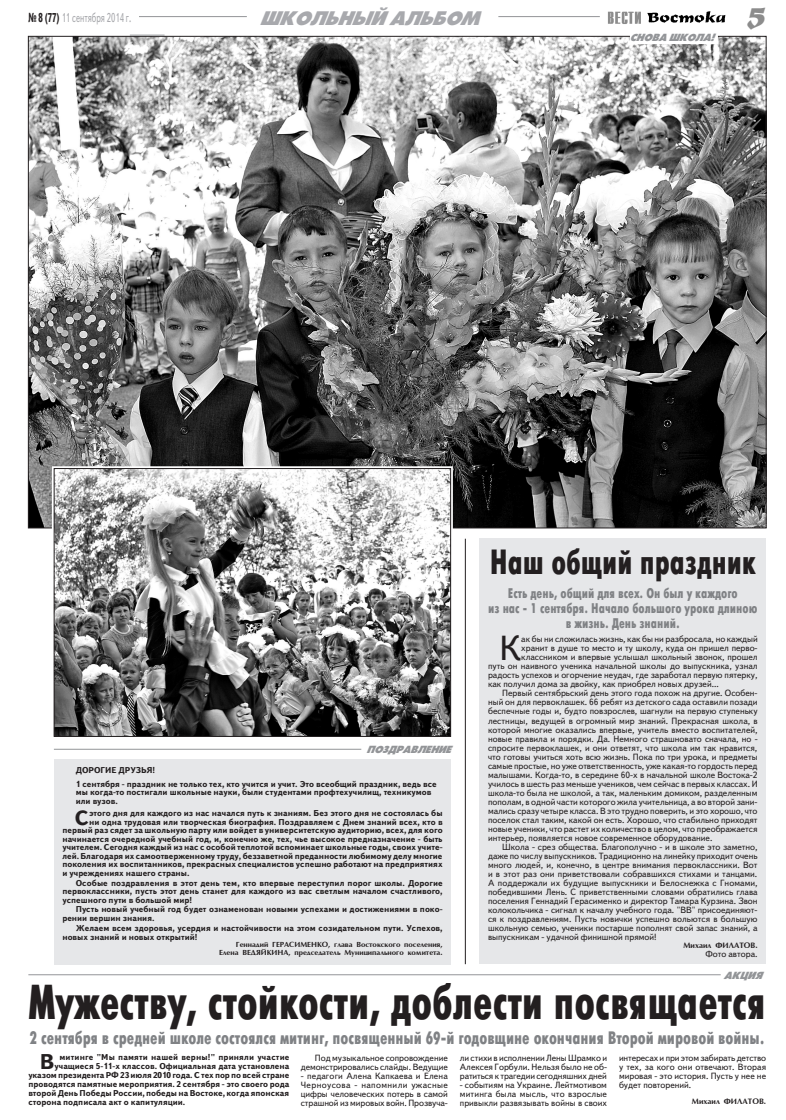
<style>
.page{position:relative;width:786px;height:1120px;background:#fff}
.page>*{position:absolute;margin:0;border:0;box-sizing:border-box;transform-origin:0 0}
.t1{font:49px "Futuris X Cond C";color:#231f20;scale:.89 1}
.t2{font:35px "Futuris X Cond C";color:#231f20;scale:.89 1}
.t3{font:34.7px "Text Book C";color:#231f20}
.t4{font:700 21.3px "Text Book C";color:#231f20}
.t5{font:italic 20.9px "Futura Press Press";color:#a8a9ad}
.t6{font:700 20.6px "Text Book C";color:#231f20}
.t7{font:18px "Futuris X Cond C";color:#808285;scale:.93 1}
.t8{font:14px/15px "Futuris X Cond C";color:#808285;text-align:center;scale:.93 1}
.t9{font:12.8px "Text Book C";color:#a8a9ad;scale:.64 1}
.t10{font:italic 11px "Futura Press Press";color:#939598}
.t11{font:9px/9px "Text Book C";color:#231f20;text-align:justify}
.t12{font:700 8.5px/8.5px "Text Book C";color:#231f20}
.t13{font:700 8px "AG Optima Cyr";color:#231f20}
.t14{font:700 7.5px/7.5px "AG Optima Cyr";color:#231f20;text-align:right}
.s1{font-weight:700;color:#231f20}
</style>
<div class="page">
<img style="left:30px;top:38px;width:734px;height:488px">
<svg style="left:51px;top:465px;width:402px;height:272px"></svg>
<div style="left:54px;top:468px;width:396px;height:269px;border:1px solid #231f20"></div>
<div style="left:479px;top:539px;width:287px;height:425px;background:#e6e7e9"></div>
<hr style="left:498px;top:16px;width:101px;height:1px;background:#939598">
<img style="left:608px;top:11px;width:110px;height:13px">
<div style="left:54px;top:759px;width:396px;height:205px;background:#e6e7e9"></div>
<hr style="left:54px;top:749px;width:307px;height:1px;background:#939598">
<hr style="left:28px;top:974px;width:692px;height:1px;background:#939598">
<div style="left:629px;top:32px;width:88px;height:12px;background:#fff"></div>
<hr style="left:130px;top:35px;width:34px;height:1px;background:#939598">
<hr style="left:139px;top:16px;width:108px;height:1px;background:#939598">
<hr style="left:465px;top:539px;width:1px;height:425px;background:#231f20">
<svg style="left:636px;top:11px;width:12px;height:12px"></svg>
<svg style="left:663px;top:11px;width:16px;height:11px"></svg>
<svg style="left:691px;top:11px;width:18px;height:13px"></svg>
<svg style="left:718px;top:15px;width:8px;height:8px"></svg>
<h3 class="t9" style="left:28px;top:10px;width:162px"><span class="s1">№ 8 (77)</span> 11 сентября 2014 г.</h3>
<h3 class="t5" style="left:260px;top:5px;width:230px">ШКОЛЬНЫЙАЛЬБОМ</h3>
<p class="t10" style="left:629px;top:31px;width:90px">СНОВАШКОЛА!</p>
<p class="t10" style="left:366px;top:743px;width:91px">ПОЗДРАВЛЕНИЕ</p>
<p class="t12" style="left:76px;top:762px;width:362px;line-height:14.1px">ДОРОГИЕ ДРУЗЬЯ!<br>1 сентября - праздник не только тех, кто учится и учит. Это всеобщий праздник, ведь все</p>
<p class="t12" style="left:76px;top:788px;width:357px">мы когда-то постигали школьные науки, были студентами профтехучилищ, техникумов или вузов.</p>
<h3 class="t6" style="left:75px;top:806px;width:16px">С</h3>
<p class="t12" style="left:89px;top:809px;width:355px">этого дня для каждого из нас начался путь к знаниям. Без этого дня не состоялась бы</p>
<p class="t12" style="left:89px;top:817px;width:355px">ни одна трудовая или творческая биография. Поздравляем с Днем знаний всех, кто в</p>
<p class="t12" style="left:62px;top:826px;width:381px">первый раз сядет за школьную парту или войдет в университетскую аудиторию, всех, для кого</p>
<p class="t12" style="left:62px;top:834px;width:381px">начинается очередной учебный год, и, конечно же, тех, чье высокое предназначение - быть</p>
<p class="t12" style="left:62px;top:843px;width:381px">учителем. Сегодня каждый из нас с особой теплотой вспоминает школьные годы, своих учите-</p>
<p class="t12" style="left:62px;top:851px;width:381px">лей. Благодаря их самоотверженному труду, беззаветной преданности любимому делу многие</p>
<p class="t12" style="left:62px;top:860px;width:381px">поколения их воспитанников, прекрасных специалистов успешно работают на предприятиях</p>
<p class="t12" style="left:62px;top:868px;width:129px">и учреждениях нашего страны.</p>
<p class="t12" style="left:62px;top:878px;width:382px;text-align:justify;text-indent:13px">Особые поздравления в этот день тем, кто впервые переступил порог школы. Дорогие первоклассники, пусть этот день станет для каждого из вас светлым началом счастливого, успешного пути в большой мир!</p>
<p class="t12" style="left:62px;top:905px;width:381px;text-indent:13px">Пусть новый учебный год будет ознаменован новыми успехами и достижениями в поко&shy;рении вершин знания.</p>
<p class="t12" style="left:62px;top:923px;width:381px;line-height:9px;text-indent:13px">Желаем всем здоровья, усердия и настойчивости на этом созидательном пути. Успехов, новых знаний и новых открытий!</p>
<p class="t14" style="left:219px;top:941px;width:225px">Геннадий ГЕРАСИМЕНКО, глава Востокского поселения,<br>Елена ВЕДЯЙКИНА, председатель Муниципального комитета.</p>
<h2 class="t2" style="left:489px;top:543px;width:300px">Наш общий праздник</h2>
<h3 class="t8" style="left:488px;top:586px;width:291px">Есть день, общий для всех. Он был у каждого<br>из нас - 1 сентября. Начало большого урока длиною в жизнь. День знаний.</h3>
<h3 class="t3" style="left:499px;top:630px;width:23px">К</h3>
<p class="t11" style="left:521px;top:635px;width:238px">ак бы ни сложилась жизнь, как бы ни разбросала, но каждый</p>
<p class="t11" style="left:521px;top:644px;width:238px">хранит в душе то место и ту школу, куда он пришел перво-</p>
<p class="t11" style="left:521px;top:653px;width:238px">классником и впервые услышал школьный звонок, прошел</p>
<p class="t11" style="left:488px;top:662px;width:271px">путь он наивного ученика начальной школы до выпускника, узнал</p>
<p class="t11" style="left:488px;top:671px;width:271px">радость успехов и огорчение неудач, где заработал первую пятерку,</p>
<p class="t11" style="left:488px;top:680px;width:232px">как получил дома за двойку, как приобрел новых друзей...</p>
<p class="t11" style="left:502px;top:689px;width:257px">Первый сентябрьский день этого года похож на другие. Особен-</p>
<p class="t11" style="left:488px;top:698px;width:271px">ный он для первоклашек. 66 ребят из детского сада оставили позади</p>
<p class="t11" style="left:488px;top:707px;width:271px">беспечные годы и, будто повзрослев, шагнули на первую ступеньку</p>
<p class="t11" style="left:488px;top:716px;width:271px">лестницы, ведущей в огромный мир знаний. Прекрасная школа, в</p>
<p class="t11" style="left:488px;top:725px;width:271px">которой многие оказались впервые, учитель вместо воспитателей,</p>
<p class="t11" style="left:488px;top:734px;width:271px">новые правила и порядки. Да. Немного страшновато сначала, но -</p>
<p class="t11" style="left:488px;top:743px;width:271px">спросите первоклашек, и они ответят, что школа им так нравится,</p>
<p class="t11" style="left:488px;top:752px;width:271px">что готовы учиться хоть всю жизнь. Пока по три урока, и предметы</p>
<p class="t11" style="left:488px;top:761px;width:271px">самые простые, но уже ответственность, уже какая-то гордость перед</p>
<p class="t11" style="left:488px;top:770px;width:271px">малышами. Когда-то, в середине 60-х в начальной школе Востока-2</p>
<p class="t11" style="left:488px;top:779px;width:271px">училось в шесть раз меньше учеников, чем сейчас в первых классах. И</p>
<p class="t11" style="left:488px;top:788px;width:271px">школа-то была не школой, а так, маленьким домиком, разделенным</p>
<p class="t11" style="left:488px;top:797px;width:271px">пополам, в одной части которого жила учительница, а во второй зани-</p>
<p class="t11" style="left:488px;top:806px;width:271px">мались сразу четыре класса. В это трудно поверить, и это хорошо, что</p>
<p class="t11" style="left:488px;top:815px;width:271px">поселок стал таким, какой он есть. Хорошо, что стабильно приходят</p>
<p class="t11" style="left:488px;top:824px;width:271px">новые ученики, что растет их количество в целом, что преображается</p>
<p class="t11" style="left:488px;top:833px;width:226px">интерьер, появляется новое современное оборудование.</p>
<p class="t11" style="left:502px;top:842px;width:257px">Школа - срез общества. Благополучно - и в школе это заметно,</p>
<p class="t11" style="left:488px;top:851px;width:271px">даже по числу выпускников. Традиционно на линейку приходит очень</p>
<p class="t11" style="left:488px;top:860px;width:271px">много людей, и, конечно, в центре внимания первоклассники. Вот</p>
<p class="t11" style="left:488px;top:869px;width:271px">и в этот раз они приветствовали собравшихся стихами и танцами.</p>
<p class="t11" style="left:488px;top:878px;width:271px">А поддержали их будущие выпускники и Белоснежка с Гномами,</p>
<p class="t11" style="left:488px;top:887px;width:271px">победившими Лень. С приветственными словами обратились глава</p>
<p class="t11" style="left:488px;top:896px;width:271px">поселения Геннадий Герасименко и директор Тамара Курзина. Звон</p>
<p class="t11" style="left:488px;top:905px;width:271px">колокольчика - сигнал к началу учебного года. "ВВ" присоединяют-</p>
<p class="t11" style="left:488px;top:914px;width:271px">ся к поздравлениям. Пусть новички успешно вольются в большую</p>
<p class="t11" style="left:488px;top:923px;width:271px">школьную семью, ученики постарше пополнят свой запас знаний, а</p>
<p class="t11" style="left:488px;top:932px;width:170px">выпускникам - удачной финишной прямой!</p>
<p class="t13" style="left:683px;top:940px;width:76px">Михаил ФИЛАТОВ.</p>
<p class="t11" style="left:705px;top:949px;width:54px">Фото автора.</p>
<p class="t10" style="left:723px;top:969px;width:45px">АКЦИЯ</p>
<h1 class="t1" style="left:28px;top:974px;width:829px">Мужеству, стойкости, доблести посвящается</h1>
<h3 class="t7" style="left:30px;top:1027px;width:791px">2 сентября в средней школе состоялся митинг, посвященный 69-й годовщине окончания Второй мировой войны.</h3>
<h3 class="t4" style="left:40px;top:1049px;width:16px">В</h3>
<p class="t12" style="left:59px;top:1053px;width:231px">митинге "Мы памяти нашей верны!" приняли участие</p>
<p class="t12" style="left:54px;top:1062px;width:236px">учащиеся 5-11-х классов. Официальная дата установлена</p>
<p class="t12" style="left:28px;top:1071px;width:262px">указом президента РФ 23 июля 2010 года. С тех пор по всей стране</p>
<p class="t12" style="left:28px;top:1080px;width:262px">проводятся памятные мероприятия. 2 сентября - это своего рода</p>
<p class="t12" style="left:28px;top:1089px;width:262px">второй День Победы России, победы на Востоке, когда японская</p>
<p class="t12" style="left:28px;top:1098px;width:158px">сторона подписала акт о капитуляции.</p>
<p class="t11" style="left:300px;top:1053px;width:148px;text-align:right">Под музыкальное сопровождение демонстрировались слайды. Ведущие</p>
<p class="t11" style="left:300px;top:1071px;width:149px">- педагоги Алена Капкаева и Елена Черноусова - напомнили ужасные цифры человеческих потерь в самой страшной из мировых войн. Прозвуча-</p>
<p class="t11" style="left:459px;top:1053px;width:149px">ли стихи в исполнении Лены Шрамко и Алексея Горбули. Нельзя было не об&shy;ратиться к трагедии сегодняшних дней</p>
<p class="t11" style="left:459px;top:1080px;width:148px">- событиям на Украине. Лейтмотивом митинга была мысль, что взрослые привыкли развязывать войны в своих</p>
<p class="t11" style="left:618px;top:1053px;width:149px">интересах и при этом забирать детство у тех, за кого они отвечают. Вторая мировая - это история. Пусть у нее не будет повторений.</p>
<p class="t13" style="left:691px;top:1097px;width:76px">Михаил ФИЛАТОВ.</p>
</div>
